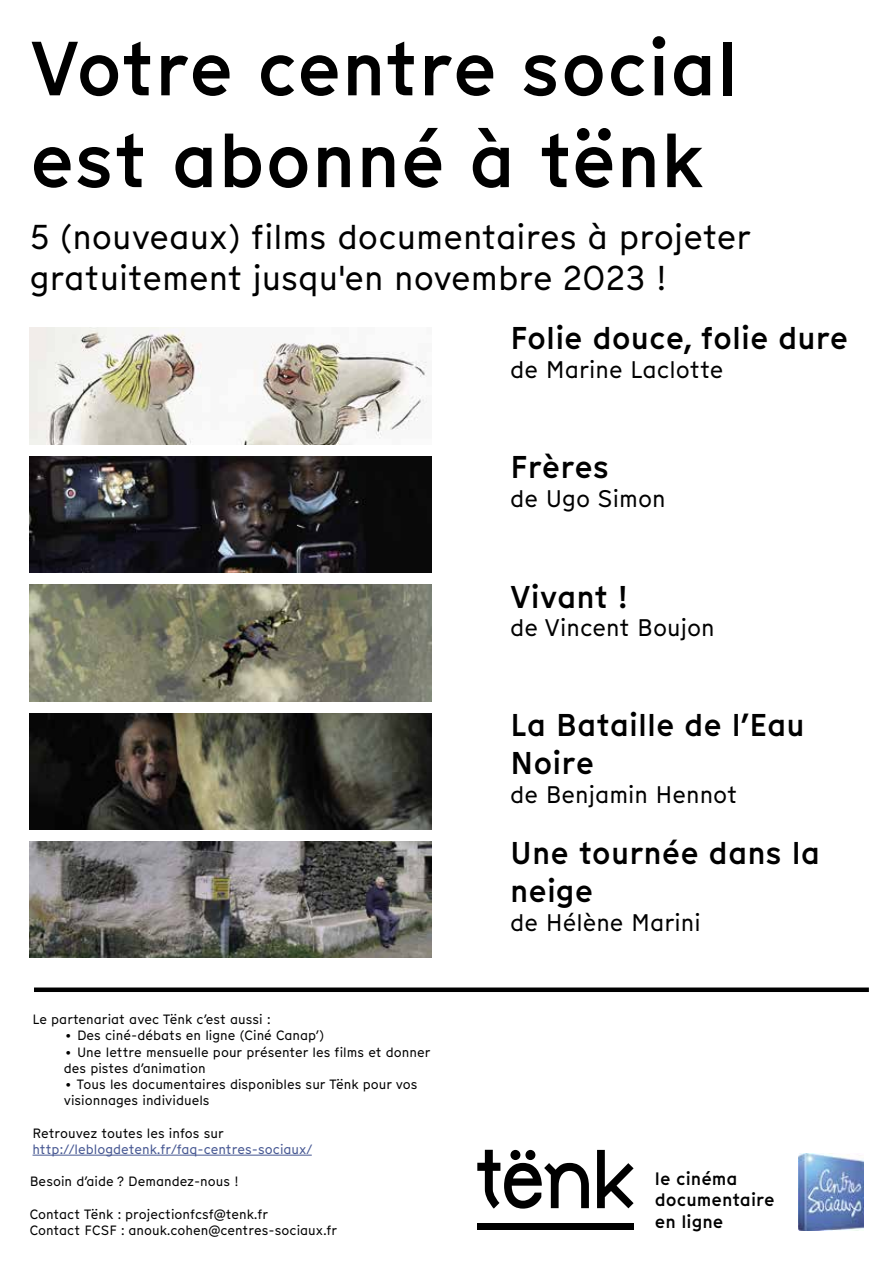
<style>
.page{position:relative;width:893px;height:1263px;background:#fff}
.page>*{position:absolute;margin:0;border:0;box-sizing:border-box;transform-origin:0 0}
.t1{font:500 76.5px/91.8px "Munken Sans";color:#000}
.t2{font:34.5px/41.4px "Munken Sans";color:#000}
.t3{font:500 31.5px/37.8px "Munken Sans";color:#000}
.t4{font:24px "Munken Sans";color:#000}
.t5{font:500 18px/21.6px "Munken Sans";color:#000}
.t6{font:13.5px/16.2px "Munken Sans";color:#000}
.t7{font:13.5px "Munken Sans";color:#465792}
</style>
<div class="page">
<hr style="left:33px;top:1155px;width:279px;height:1px;background:#465792">
<svg style="left:477px;top:1150px;width:157px;height:58px"></svg>
<div style="left:477px;top:1223px;width:157px;height:7px;background:#000"></div>
<img style="left:798px;top:1154px;width:65px;height:76px">
<div style="left:34px;top:987px;width:835px;height:5px;background:#000"></div>
<img style="left:30px;top:328px;width:397px;height:116px">
<img style="left:30px;top:456px;width:402px;height:116px">
<img style="left:30px;top:585px;width:402px;height:116px">
<img style="left:30px;top:713px;width:402px;height:116px">
<img style="left:30px;top:842px;width:402px;height:116px">
<h1 class="t1" style="left:30px;top:19px;width:710px">Votre centre social est abonné à tënk</h1>
<h2 class="t2" style="left:30px;top:215px;width:723px">5 (nouveaux) films documentaires à projeter gratuitement jusqu'en novembre 2023 !</h2>
<h3 class="t3" style="left:510px;top:318px;width:340px">Folie douce, folie dure</h3>
<h3 class="t4" style="left:510px;top:353px;width:215px">de Marine Laclotte</h3>
<h3 class="t3" style="left:510px;top:446px;width:100px">Frères</h3>
<h3 class="t4" style="left:510px;top:482px;width:157px">de Ugo Simon</h3>
<h3 class="t3" style="left:510px;top:576px;width:119px">Vivant !</h3>
<h3 class="t4" style="left:510px;top:611px;width:206px">de Vincent Boujon</h3>
<p class="t6" style="left:33px;top:1011px;width:240px">Le partenariat avec Tënk c’est aussi :</p>
<p class="t6" style="left:64px;top:1027px;width:262px">• Des ciné-débats en ligne (Ciné Canap’)</p>
<p class="t6" style="left:64px;top:1043px;width:368px">• Une lettre mensuelle pour présenter les films et donner des pistes d’animation</p>
<p class="t6" style="left:64px;top:1075px;width:355px">• Tous les documentaires disponibles sur Tënk pour vos visionnages individuels</p>
<p class="t6" style="left:33px;top:1124px;width:193px">Retrouvez toutes les infos sur</p>
<p class="t7" style="left:33px;top:1140px;width:281px">http://leblogdetenk.fr/faq-centres-sociaux/</p>
<p class="t6" style="left:30px;top:1173px;width:210px">Besoin d’aide ? Demandez-nous !</p>
<p class="t6" style="left:30px;top:1205px;width:309px">Contact Tënk : projectionfcsf@tenk.fr<br>Contact FCSF : anouk.cohen@centres-sociaux.fr</p>
<h3 class="t3" style="left:510px;top:705px;width:296px">La Bataille de l’Eau<br>Noire</h3>
<h3 class="t4" style="left:510px;top:778px;width:229px">de Benjamin Hennot</h3>
<h3 class="t3" style="left:510px;top:833px;width:311px">Une tournée dans la neige</h3>
<h3 class="t4" style="left:510px;top:906px;width:192px">de Hélène Marini</h3>
<h3 class="t5" style="left:655px;top:1167px;width:121px">le cinéma documentaire en ligne</h3>
</div>
